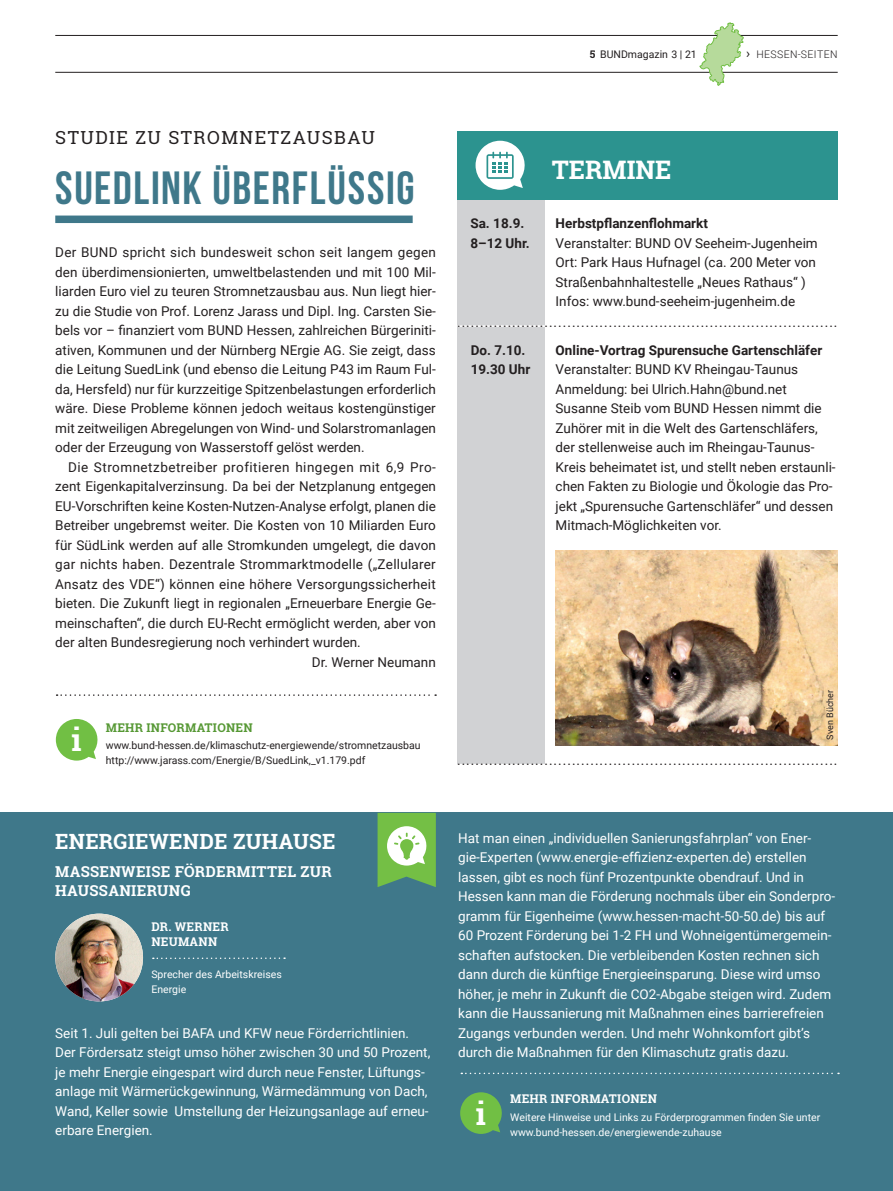
<style>
.page{position:relative;width:893px;height:1191px;background:#fff}
.page>*{position:absolute;margin:0;border:0;box-sizing:border-box;transform-origin:0 0}
.t1{font:700 46.5px "Bebas Neue";letter-spacing:.035em;color:#3f788a}
.t2{font:700 31.35px "Roboto Slab";color:#fff}
.t3{font:700 25.5px "Roboto Slab";color:#fff}
.t4{font:700 21px "Roboto Slab";letter-spacing:.01em;color:#fff}
.t5{font:18px "Roboto Slab";letter-spacing:.08em;color:#231f20}
.t6{font:700 15px/19.5px "Roboto Slab";letter-spacing:.02em;color:#fff}
.t7{font:13.5px/19.5px "Roboto";color:#231f20}
.t8{font:13.5px/19.5px "Roboto";color:#fff}
.t9{font:700 13.5px/19.5px "Roboto";color:#231f20}
.t10{font:13.5px "Roboto";letter-spacing:.035em;color:#231f20}
.t11{font:700 12px/15px "Roboto Slab";letter-spacing:.02em;color:#fff}
.t12{font:700 12px "Roboto Slab";letter-spacing:.02em;color:#569834}
.t13{font:10.5px/15px "Roboto";color:#231f20}
.t14{font:10.5px/15px "Roboto";color:#fff}
.t15{font:300 10.5px "Roboto";letter-spacing:.035em;color:#231f20}
.t16{font:9px "Roboto";color:#231f20}
.s1{font-family:"Roboto Slab";font-weight:700}
.s2{font-weight:400;font-size:13.5px}
</style>
<div class="page">
<div style="left:0;top:813px;width:893px;height:378px;background:#3f788a"></div>
<img style="left:55px;top:913px;width:88px;height:88px;border-radius:44px">
<svg style="left:153px;top:957px;width:132px;height:2px"></svg>
<svg style="left:378px;top:813px;width:58px;height:74px;background:#91c976"></svg>
<svg style="left:461px;top:1072px;width:378px;height:2px"></svg>
<svg style="left:460px;top:1092px;width:42px;height:42px"></svg>
<svg style="left:56px;top:719px;width:42px;height:41px"></svg>
<svg style="left:57px;top:694px;width:379px;height:2px"></svg>
<div style="left:55px;top:215px;width:358px;height:8px;background:#3f788a"></div>
<div style="left:458px;top:196px;width:87px;height:568px;background:#d1d2d4"></div>
<div style="left:458px;top:131px;width:380px;height:69px;background:#2c938f"></div>
<svg style="left:476px;top:141px;width:49px;height:49px"></svg>
<svg style="left:458px;top:325px;width:87px;height:2px"></svg>
<img style="left:556px;top:550px;width:282px;height:195px">
<hr style="left:55px;top:72px;width:783px;height:1px;background:#231f20">
<hr style="left:55px;top:35px;width:783px;height:1px;background:#231f20">
<svg style="left:699px;top:22px;width:45px;height:64px"></svg>
<p class="t13" style="left:590px;top:46px;width:109px"><span class="s1">5</span> BUNDmagazin 3 | 21</p>
<p class="t15" style="left:746px;top:47px;width:93px"><span class="s2">›</span> HESSEN-SEITEN</p>
<h3 class="t5" style="left:55px;top:125px;width:321px">STUDIE ZU STROMNETZAUSBAU</h3>
<h1 class="t1" style="left:55px;top:162px;width:361px">SUEDLINK ÜBERFLÜSSIG</h1>
<p class="t7" style="left:55px;top:242px;width:382px;text-align:justify">Der BUND spricht sich bundesweit schon seit langem gegen den überdimensionierten, umweltbelastenden und mit 100 Mil&shy;liarden Euro viel zu teuren Stromnetzausbau aus. Nun liegt hier&shy;zu die Studie von Prof. Lorenz Jarass und Dipl. Ing. Carsten Sie&shy;bels vor – finanziert vom BUND Hessen, zahlreichen Bürgeriniti&shy;ativen, Kommunen und der Nürnberg NErgie AG. Sie zeigt, dass die Leitung SuedLink (und ebenso die Leitung P43 im Raum Ful&shy;da, Hersfeld) nur für kurzzeitige Spitzenbelastungen erforderlich wäre. Diese Probleme können jedoch weitaus kostengünstiger mit zeitweiligen Abregelungen von Wind- und Solarstromanlagen oder der Erzeugung von Wasserstoff gelöst werden.</p>
<p class="t10" style="left:68px;top:457px;width:369px">Die Stromnetzbetreiber profitieren hingegen mit 6,9 Pro-</p>
<p class="t7" style="left:55px;top:476px;width:382px">zent Eigenkapitalverzinsung. Da bei der Netzplanung entgegen</p>
<p class="t7" style="left:55px;top:496px;width:382px">EU-Vorschriften keine Kosten-Nutzen-Analyse erfolgt, planen die</p>
<p class="t7" style="left:55px;top:515px;width:382px">Betreiber ungebremst weiter. Die Kosten von 10 Miliarden Euro</p>
<p class="t7" style="left:55px;top:535px;width:382px">für SüdLink werden auf alle Stromkunden umgelegt, die davon</p>
<p class="t7" style="left:55px;top:554px;width:382px">gar nichts haben. Dezentrale Strommarktmodelle („Zellularer</p>
<p class="t7" style="left:55px;top:574px;width:382px">Ansatz des VDE“) können eine höhere Versorgungssicherheit</p>
<p class="t7" style="left:55px;top:593px;width:382px">bieten. Die Zukunft liegt in regionalen „Erneuerbare Energie Ge-</p>
<p class="t7" style="left:55px;top:613px;width:382px">meinschaften“, die durch EU-Recht ermöglicht werden, aber von</p>
<p class="t7" style="left:55px;top:632px;width:307px">der alten Bundesregierung noch verhindert wurden.</p>
<p class="t7" style="left:312px;top:652px;width:126px">Dr. Werner Neumann</p>
<h2 class="t2" style="left:72px;top:718px;width:12px">i</h2>
<p class="t12" style="left:106px;top:719px;width:148px">MEHR INFORMATIONEN</p>
<p class="t13" style="left:106px;top:737px;width:316px">www.bund-hessen.de/klimaschutz-energiewende/stromnetzausbau http://www.jarass.com/Energie/B/SuedLink,_v1.179.pdf</p>
<p class="t9" style="left:470px;top:213px;width:61px">Sa. 18.9.<br>8–12 Uhr.</p>
<h3 class="t3" style="left:552px;top:153px;width:121px">TERMINE</h3>
<p class="t9" style="left:556px;top:213px;width:154px">Herbstpflanzenflohmarkt</p>
<p class="t7" style="left:556px;top:233px;width:264px">Veranstalter: BUND OV Seeheim-Jugenheim Ort: Park Haus Hufnagel (ca. 200 Meter von Straßenbahnhaltestelle „Neues Rathaus“ )<br>Infos: www.bund-seeheim-jugenheim.de</p>
<p class="t7" style="left:457px;top:312px;width:382px">...................................................................................</p>
<p class="t9" style="left:471px;top:340px;width:61px">Do. 7.10.<br>19.30 Uhr</p>
<p class="t9" style="left:556px;top:340px;width:268px">Online-Vortrag Spurensuche Gartenschläfer</p>
<p class="t7" style="left:556px;top:359px;width:281px">Veranstalter: BUND KV Rheingau-Taunus Anmeldung: bei Ulrich.Hahn@bund.net Susanne Steib vom BUND Hessen nimmt die Zuhörer mit in die Welt des Gartenschläfers, der stellenweise auch im Rheingau-Taunus-Kreis beheimatet ist, und stellt neben erstaunli&shy;chen Fakten zu Biologie und Ökologie das Pro&shy;jekt „Spurensuche Gartenschläfer“ und dessen Mitmach-Möglichkeiten vor.</p>
<p class="t16" style="left:824px;top:739px;width:51px;rotate:-90deg">Sven Bücher</p>
<p class="t7" style="left:457px;top:750px;width:382px">...................................................................................</p>
<h3 class="t4" style="left:55px;top:826px;width:282px">ENERGIEWENDE ZUHAUSE</h3>
<p class="t6" style="left:55px;top:861px;width:278px">MASSENWEISE FÖRDERMITTEL ZUR<br>HAUSSANIERUNG</p>
<p class="t11" style="left:151px;top:918px;width:79px">DR. WERNER<br>NEUMANN</p>
<p class="t14" style="left:151px;top:966px;width:132px">Sprecher des Arbeitskreises<br>Energie</p>
<p class="t8" style="left:55px;top:1022px;width:377px">Seit 1. Juli gelten bei BAFA und KFW neue Förderrichtlinien.<br>Der Fördersatz steigt umso höher zwischen 30 und 50 Prozent, je mehr Energie eingespart wird durch neue Fenster, Lüftungs&shy;anlage mit Wärmerückgewinnung, Wärmedämmung von Dach, Wand, Keller sowie Umstellung der Heizungsanlage auf erneu&shy;erbare Energien.</p>
<p class="t8" style="left:458px;top:827px;width:378px">Hat man einen „individuellen Sanierungsfahrplan“ von Ener&shy;gie-Experten (www.energie-effizienz-experten.de) erstellen lassen, gibt es noch fünf Prozentpunkte obendrauf. Und in Hessen kann man die Förderung nochmals über ein Sonderpro&shy;gramm für Eigenheime (www.hessen-macht-50-50.de) bis auf 60 Prozent Förderung bei 1-2 FH und Wohneigentümergemein&shy;schaften aufstocken. Die verbleibenden Kosten rechnen sich dann durch die künftige Energieeinsparung. Diese wird umso höher, je mehr in Zukunft die CO2-Abgabe steigen wird. Zudem kann die Haussanierung mit Maßnahmen eines barrierefreien Zugangs verbunden werden. Und mehr Wohnkomfort gibt’s durch die Maßnahmen für den Klimaschutz gratis dazu.</p>
<h2 class="t2" style="left:476px;top:1092px;width:12px">i</h2>
<p class="t11" style="left:510px;top:1091px;width:148px">MEHR INFORMATIONEN</p>
<p class="t14" style="left:510px;top:1108px;width:312px">Weitere Hinweise und Links zu Förderprogrammen finden Sie unter www.bund-hessen.de/energiewende-zuhause</p>
</div>
